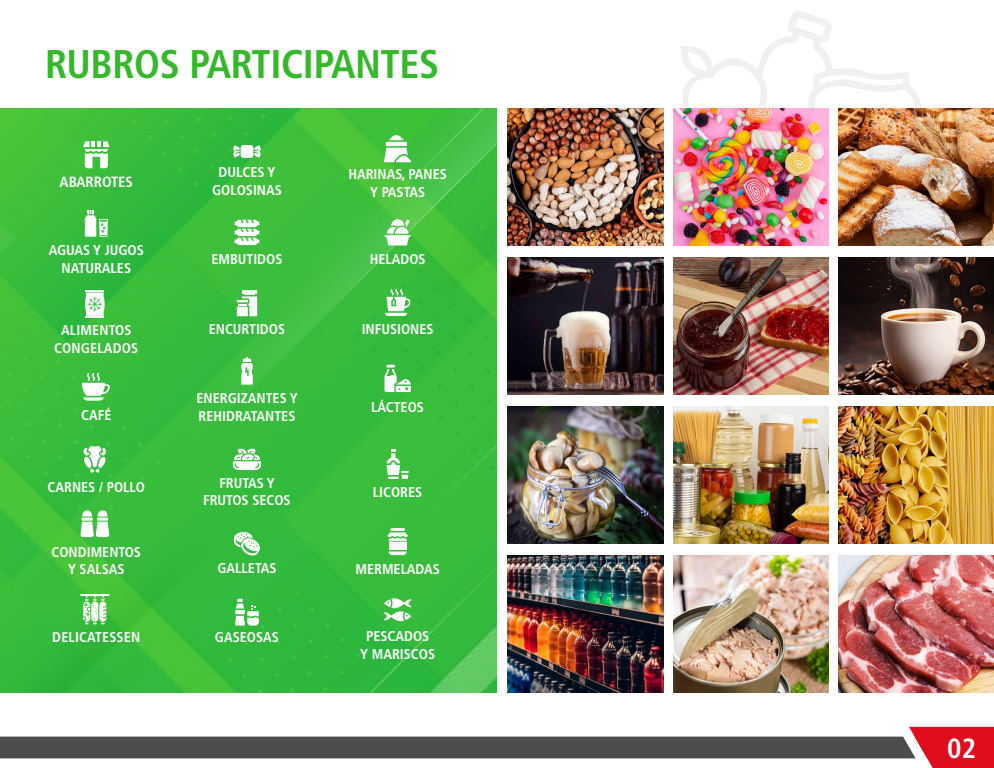
<style>
.page{position:relative;width:994px;height:768px;background:#fff}
.page>*{position:absolute;margin:0;border:0;box-sizing:border-box;transform-origin:0 0}
.t1{font:700 condensed 40px "Frutiger LT Std";letter-spacing:-.01em;color:#33b92a}
.t2{font:700 condensed 27.7px "Frutiger LT Std";color:#fff}
.t3{font:700 condensed 14.8px "Frutiger LT Std";color:#fff}
.t4{font:700 condensed 14.2px/17.7px "Frutiger LT Std";color:#fff;text-align:center}
</style>
<div class="page">
<img style="left:508px;top:108px;width:155px;height:137px">
<img style="left:673px;top:108px;width:156px;height:137px">
<img style="left:838px;top:108px;width:156px;height:137px">
<img style="left:508px;top:257px;width:155px;height:137px">
<img style="left:673px;top:257px;width:156px;height:137px">
<img style="left:838px;top:257px;width:156px;height:137px">
<img style="left:508px;top:406px;width:155px;height:137px">
<img style="left:673px;top:406px;width:156px;height:137px">
<img style="left:838px;top:406px;width:156px;height:137px">
<img style="left:508px;top:555px;width:155px;height:137px">
<img style="left:673px;top:555px;width:156px;height:137px">
<img style="left:838px;top:555px;width:156px;height:137px">
<svg style="left:681px;top:11px;width:242px;height:101px"></svg>
<svg style="left:0;top:727px;width:994px;height:41px"></svg>
<img style="left:0;top:108px;width:497px;height:584px">
<svg style="left:83px;top:141px;width:27px;height:27px"></svg>
<svg style="left:85px;top:210px;width:23px;height:27px"></svg>
<svg style="left:85px;top:290px;width:20px;height:28px"></svg>
<svg style="left:82px;top:373px;width:28px;height:28px"></svg>
<svg style="left:84px;top:445px;width:22px;height:28px"></svg>
<svg style="left:80px;top:509px;width:29px;height:28px"></svg>
<svg style="left:80px;top:594px;width:29px;height:30px"></svg>
<svg style="left:389px;top:135px;width:15px;height:5px"></svg>
<hr style="left:386px;top:142px;width:21px;height:4px;background:#fff">
<svg style="left:384px;top:148px;width:27px;height:14px"></svg>
<hr style="left:385px;top:235px;width:26px;height:2px;background:#fff">
<svg style="left:387px;top:219px;width:23px;height:15px"></svg>
<svg style="left:385px;top:289px;width:25px;height:27px"></svg>
<svg style="left:387px;top:450px;width:22px;height:29px"></svg>
<hr style="left:390px;top:528px;width:15px;height:3px;background:#fff">
<div style="left:389px;top:543px;width:18px;height:7px;background:#fff"></div>
<svg style="left:387px;top:532px;width:21px;height:9px"></svg>
<svg style="left:389px;top:552px;width:18px;height:3px"></svg>
<svg style="left:384px;top:597px;width:27px;height:26px"></svg>
<svg style="left:384px;top:365px;width:27px;height:27px"></svg>
<div style="left:241px;top:145px;width:12px;height:13px;background:#fff;border-radius:3px"></div>
<svg style="left:233px;top:146px;width:7px;height:12px"></svg>
<svg style="left:254px;top:146px;width:7px;height:12px"></svg>
<svg style="left:234px;top:220px;width:26px;height:25px"></svg>
<svg style="left:237px;top:290px;width:20px;height:26px"></svg>
<svg style="left:241px;top:357px;width:12px;height:28px"></svg>
<svg style="left:235px;top:599px;width:24px;height:27px"></svg>
<svg style="left:234px;top:532px;width:27px;height:24px"></svg>
<svg style="left:233px;top:448px;width:28px;height:22px"></svg>
<h1 class="t1" style="left:45px;top:41px;width:396px">RUBROS PARTICIPANTES</h1>
<p class="t3" style="left:60px;top:173px;width:75px">ABARROTES</p>
<p class="t4" style="left:49px;top:242px;width:97px">AGUAS Y JUGOS<br>NATURALES</p>
<p class="t4" style="left:54px;top:321px;width:86px">ALIMENTOS<br>CONGELADOS</p>
<p class="t4" style="left:81px;top:407px;width:32px">CAFÉ</p>
<p class="t4" style="left:48px;top:478px;width:99px">CARNES / POLLO</p>
<p class="t4" style="left:52px;top:543px;width:91px">CONDIMENTOS<br>Y SALSAS</p>
<p class="t4" style="left:52px;top:628px;width:89px">DELICATESSEN</p>
<p class="t4" style="left:212px;top:164px;width:71px">DULCES Y<br>GOLOSINAS</p>
<p class="t4" style="left:348px;top:165px;width:100px">HARINAS, PANES<br>Y PASTAS</p>
<p class="t4" style="left:211px;top:250px;width:73px">EMBUTIDOS</p>
<p class="t4" style="left:370px;top:250px;width:57px">HELADOS</p>
<p class="t4" style="left:209px;top:320px;width:78px">ENCURTIDOS</p>
<p class="t4" style="left:362px;top:321px;width:73px">INFUSIONES</p>
<p class="t4" style="left:196px;top:389px;width:103px;text-align:left">ENERGIZANTES Y<br>REHIDRATANTES</p>
<p class="t4" style="left:371px;top:398px;width:54px">LÁCTEOS</p>
<p class="t4" style="left:203px;top:474px;width:89px">FRUTAS Y<br>FRUTOS SECOS</p>
<p class="t4" style="left:373px;top:483px;width:51px">LICORES</p>
<p class="t4" style="left:217px;top:560px;width:61px">GALLETAS</p>
<p class="t4" style="left:355px;top:560px;width:86px">MERMELADAS</p>
<p class="t4" style="left:215px;top:628px;width:66px">GASEOSAS</p>
<p class="t4" style="left:360px;top:628px;width:76px">PESCADOS<br>Y MARISCOS</p>
<h2 class="t2" style="left:947px;top:732px;width:30px">02</h2>
</div>
